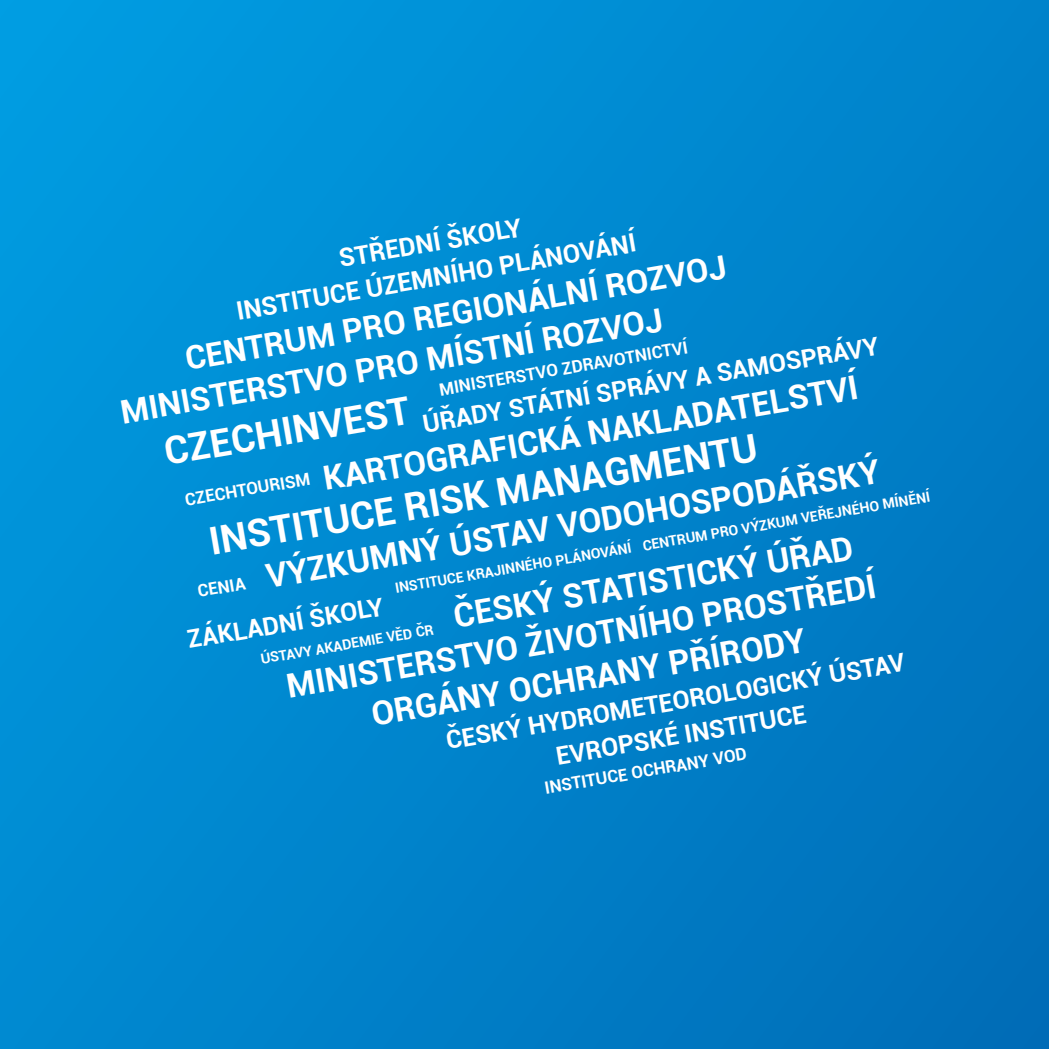
<style>
.page{position:relative;width:1049px;height:1049px;background:#fff}
.page>*{position:absolute;margin:0;border:0;box-sizing:border-box;transform-origin:0 0}
.t1{font:700 38.25px "Roboto";color:#fff}
.t2{font:700 33.25px/71px "Roboto";color:#fff}
.t3{font:700 32.5px/41px "Roboto";color:#fff}
.t4{font:700 25.5px/34.5px "Roboto";color:#fff;text-align:center}
.t5{font:700 25px/34.2px "Roboto";color:#fff;text-align:center}
.t6{font:700 17px "Roboto";color:#fff}
.t7{font:700 14px "Roboto";color:#fff}
</style>
<div class="page">
<div style="left:0;top:0;width:1049px;height:1049px;background:linear-gradient(to right,#0094da,#0077c1)"></div>
<p class="t4" style="left:228px;top:260px;width:407px;rotate:-10deg">STŘEDNÍ ŠKOLY<br>INSTITUCE ÚZEMNÍHO PLÁNOVÁNÍ</p>
<p class="t3" style="left:110px;top:351px;width:623px;text-indent:73px;rotate:-10deg">CENTRUM PRO REGIONÁLNÍ ROZVOJ<br>MINISTERSTVO PRO MÍSTNÍ ROZVOJ</p>
<p class="t5" style="left:420px;top:407px;width:464px;rotate:-10deg">ÚŘADY STÁTNÍ SPRÁVY A SAMOSPRÁVY</p>
<p class="t6" style="left:437px;top:378px;width:253px;rotate:-10deg">MINISTERSTVO ZDRAVOTNICTVÍ</p>
<p class="t2" style="left:317px;top:443px;width:543px;rotate:-10deg">KARTOGRAFICKÁ NAKLADATELSTVÍ</p>
<p class="t1" style="left:160px;top:426px;width:250px;rotate:-10deg">CZECHINVEST</p>
<p class="t1" style="left:205px;top:516px;width:557px;rotate:-10deg">INSTITUCE RISK MANAGMENTU</p>
<p class="t2" style="left:435px;top:511px;width:446px;text-indent:-178px;rotate:-10deg">VÝZKUMNÝ ÚSTAV VODOHOSPODÁŘSKÝ<br>ČESKÝ STATISTICKÝ ÚŘAD</p>
<p class="t6" style="left:183px;top:488px;width:128px;rotate:-10deg">CZECHTOURISM</p>
<p class="t7" style="left:641px;top:536px;width:293px;rotate:-10deg">CENTRUM PRO VÝZKUM VEŘEJNÉHO MÍNĚNÍ</p>
<p class="t7" style="left:393px;top:579px;width:241px;rotate:-10deg">INSTITUCE KRAJINNÉHO PLÁNOVÁNÍ</p>
<p class="t7" style="left:259px;top:650px;width:177px;rotate:-10deg">ÚSTAVY AKADEMIE VĚD ČR</p>
<p class="t2" style="left:283px;top:666px;width:599px;line-height:42px;text-align:center;rotate:-10deg">MINISTERSTVO ŽIVOTNÍHO PROSTŘEDÍ<br>ORGÁNY OCHRANY PŘÍRODY</p>
<p class="t6" style="left:196px;top:579px;width:50px;rotate:-10deg">CENIA</p>
<p class="t5" style="left:185px;top:622px;width:200px;rotate:-10deg">ZÁKLADNÍ ŠKOLY</p>
<p class="t5" style="left:443px;top:724px;width:467px;rotate:-10deg">ČESKÝ HYDROMETEOROLOGICKÝ ÚSTAV<br>EVROPSKÉ INSTITUCE</p>
<p class="t6" style="left:543px;top:777px;width:206px;rotate:-10deg">INSTITUCE OCHRANY VOD</p>
</div>
